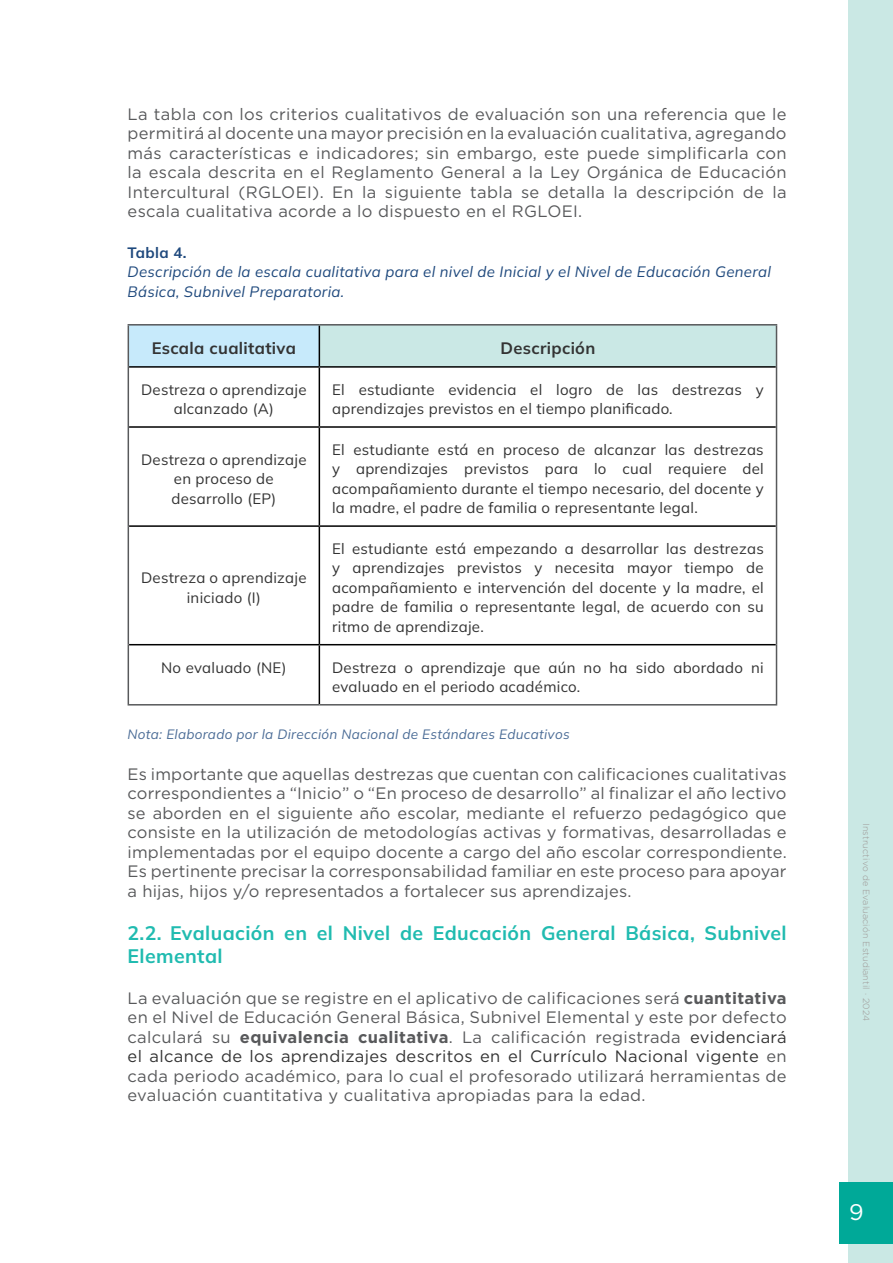
<style>
.page{position:relative;width:893px;height:1263px;background:#fff}
.page>*{position:absolute;margin:0;border:0;box-sizing:border-box;transform-origin:0 0}
.t1{font:22.5px "Gotham";color:#fff}
.t2{font:700 19.5px/22.5px "Mulish";letter-spacing:.02em;color:#20bbb0}
.t3{font:16.5px/19.5px "Gotham";letter-spacing:.02em;color:#58595b;text-align:justify}
.t4{font:700 16.5px "Mulish";letter-spacing:.02em;color:#333}
.t5{font:15px/19.5px "Mulish";letter-spacing:.02em;color:#333;text-align:center}
.t6{font:italic 200 15px/19.5px "Mulish";letter-spacing:.02em;color:#1f497d}
.t7{font:700 15px "Mulish";letter-spacing:.02em;color:#1f497d}
.t8{font:italic 200 13.5px "Mulish";letter-spacing:.02em;color:#4c6d97}
.t9{font:300 9px "Gotham";letter-spacing:.02em;color:#9d9795}
.s1{font-weight:700}
.s2{color:#333}
</style>
<div class="page">
<div style="left:848px;top:0;width:45px;height:1263px;background:#cae8e4"></div>
<div style="left:840px;top:1182px;width:53px;height:62px;background:#00a998"></div>
<div style="left:128px;top:325px;width:191px;height:42px;background:#c7eafb"></div>
<div style="left:319px;top:325px;width:457px;height:42px;background:#cae8e5"></div>
<hr style="left:319px;top:326px;width:1px;height:40px;background:#000">
<hr style="left:129px;top:366px;width:190px;height:2px;background:#000">
<hr style="left:319px;top:366px;width:457px;height:2px;background:#000">
<hr style="left:319px;top:368px;width:1px;height:58px;background:#000">
<hr style="left:129px;top:426px;width:190px;height:2px;background:#000">
<hr style="left:319px;top:426px;width:457px;height:2px;background:#000">
<hr style="left:319px;top:428px;width:1px;height:97px;background:#000">
<hr style="left:129px;top:525px;width:190px;height:2px;background:#000">
<hr style="left:319px;top:525px;width:457px;height:2px;background:#000">
<hr style="left:319px;top:527px;width:1px;height:117px;background:#000">
<hr style="left:129px;top:644px;width:190px;height:1px;background:#000">
<hr style="left:319px;top:644px;width:457px;height:1px;background:#000">
<hr style="left:319px;top:645px;width:1px;height:59px;background:#000">
<hr style="left:128px;top:324px;width:191px;height:2px;background:#58595b">
<hr style="left:128px;top:326px;width:1px;height:41px;background:#58595b">
<hr style="left:319px;top:324px;width:458px;height:2px;background:#58595b">
<hr style="left:776px;top:326px;width:1px;height:41px;background:#58595b">
<hr style="left:128px;top:367px;width:1px;height:60px;background:#58595b">
<hr style="left:776px;top:367px;width:1px;height:60px;background:#58595b">
<hr style="left:128px;top:427px;width:1px;height:99px;background:#58595b">
<hr style="left:776px;top:427px;width:1px;height:99px;background:#58595b">
<hr style="left:128px;top:526px;width:1px;height:119px;background:#58595b">
<hr style="left:776px;top:526px;width:1px;height:119px;background:#58595b">
<hr style="left:128px;top:645px;width:1px;height:59px;background:#58595b">
<hr style="left:776px;top:645px;width:1px;height:59px;background:#58595b">
<hr style="left:128px;top:704px;width:191px;height:1px;background:#58595b">
<hr style="left:319px;top:704px;width:458px;height:1px;background:#58595b">
<p class="t3" style="left:128px;top:104px;width:661px">La tabla con los criterios cualitativos de evaluación son una referencia que le permitirá al docente una mayor precisión en la evaluación cualitativa, agregando más características e indicadores; sin embargo, este puede simplificarla con la escala descrita en el Reglamento General a la Ley Orgánica de Educación Intercultural (RGLOEI). En la siguiente tabla se detalla la descripción de la escala cualitativa acorde a lo dispuesto en el RGLOEI.</p>
<p class="t7" style="left:128px;top:242px;width:60px">Tabla 4.</p>
<p class="t6" style="left:128px;top:262px;width:645px">Descripción de la escala cualitativa para el nivel de Inicial y el Nivel de Educación General<br>Básica, Subnivel Preparatoria.</p>
<p class="t4" style="left:152px;top:337px;width:146px">Escala cualitativa</p>
<p class="t4" style="left:500px;top:337px;width:96px">Descripción</p>
<p class="t5" style="left:141px;top:379px;width:167px">Destreza o aprendizaje alcanzado (A)</p>
<p class="t5" style="left:332px;top:379px;width:433px;text-align:left">El estudiante evidencia el logro de las destrezas y aprendizajes previstos en el tiempo planificado.</p>
<p class="t5" style="left:141px;top:449px;width:167px">Destreza o aprendizaje en proceso de desarrollo (EP)</p>
<p class="t5" style="left:332px;top:439px;width:433px;text-align:justify">El estudiante está en proceso de alcanzar las destrezas y aprendizajes previstos para lo cual requiere del acompañamiento durante el tiempo necesario, del docente y la madre, el padre de familia o representante legal.</p>
<p class="t5" style="left:141px;top:568px;width:167px">Destreza o aprendizaje iniciado (I)</p>
<p class="t5" style="left:332px;top:538px;width:433px;text-align:justify">El estudiante está empezando a desarrollar las destrezas y aprendizajes previstos y necesita mayor tiempo de acompañamiento e intervención del docente y la madre, el padre de familia o representante legal, de acuerdo con su ritmo de aprendizaje.</p>
<p class="t5" style="left:161px;top:657px;width:127px">No evaluado (NE)</p>
<p class="t5" style="left:332px;top:657px;width:433px;text-align:left">Destreza o aprendizaje que aún no ha sido abordado ni evaluado en el periodo académico.</p>
<p class="t8" style="left:128px;top:725px;width:444px">Nota: Elaborado por la Dirección Nacional de Estándares Educativos</p>
<p class="t3" style="left:128px;top:764px;width:661px">Es importante que aquellas destrezas que cuentan con calificaciones cualitativas correspondientes a “Inicio” o “En proceso de desarrollo” al finalizar el año lectivo se aborden en el siguiente año escolar, mediante el refuerzo pedagógico que consiste en la utilización de metodologías activas y formativas, desarrolladas e implementadas por el equipo docente a cargo del año escolar correspondiente.<br>Es pertinente precisar la corresponsabilidad familiar en este proceso para apoyar a hijas, hijos y/o representados a fortalecer sus aprendizajes.</p>
<p class="t2" style="left:128px;top:921px;width:661px">2.2. Evaluación en el Nivel de Educación General Básica, Subnivel<br>Elemental</p>
<p class="t3" style="left:128px;top:988px;width:661px">La evaluación que se registre en el aplicativo de calificaciones será <span class="s1">cuantitativa </span>en el Nivel de Educación General Básica, Subnivel Elemental y este por defecto calculará su <span class="s1">equivalencia cualitativa</span>. La calificación registrada <span class="s2">evidenciará el alcance de los aprendizajes descritos en el Currículo Nacional vigente</span> en cada periodo académico, para lo cual el profesorado utilizará herramientas de evaluación cuantitativa y cualitativa apropiadas para la edad.</p>
<p class="t9" style="left:872px;top:823px;width:200px;rotate:90deg">Instructivo de Evaluación Estudiantil · 2024</p>
<h1 class="t1" style="left:849px;top:1197px;width:16px">9</h1>
</div>
